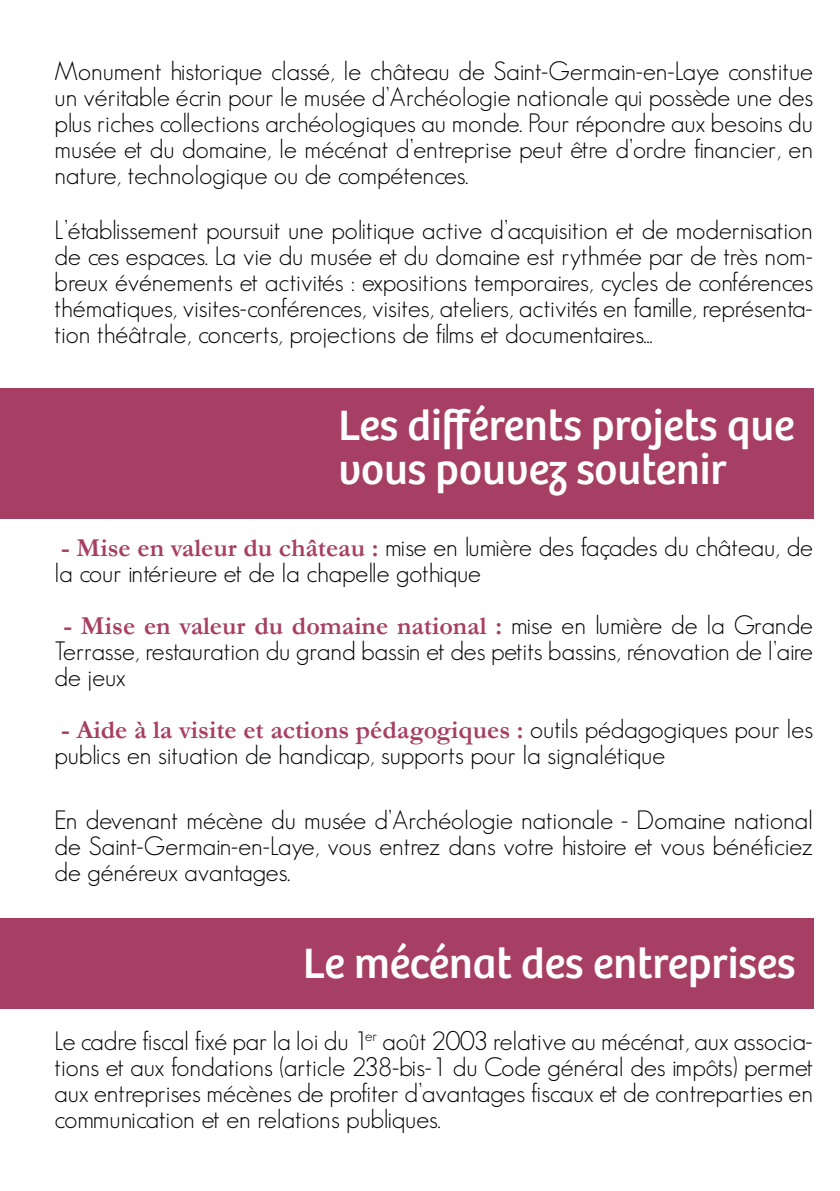
<style>
.page{position:relative;width:840px;height:1191px;background:#fff}
.page>*{position:absolute;margin:0;border:0;box-sizing:border-box;transform-origin:0 0}
.t1{font:44px/44px "Bree";color:#fff}
.t2{font:300 26px/26px "Geosans";color:#000;text-align:justify}
.t3{font:700 26px "Garamond";color:#a63f63}
.s1{font-family:"Garamond";font-weight:700;color:#a63f63}
.s2{font-family:"Geosans";font-weight:300;color:#000}
</style>
<div class="page">
<div style="left:0;top:388px;width:812px;height:131px;background:#a63f63"></div>
<div style="left:0;top:918px;width:812px;height:91px;background:#a63f63"></div>
<p class="t2" style="left:55px;top:58px;width:759px">Monument historique classé, le château de Saint-Germain-en-Laye constitue un véritable écrin pour le musée d’Archéologie nationale qui possède une des plus riches collections archéologiques au monde. Pour répondre aux besoins du musée et du domaine, le mécénat d’entreprise peut être d’ordre financier, en nature, technologique ou de compétences.</p>
<p class="t2" style="left:55px;top:217px;width:759px">L’établissement poursuit une politique active d’acquisition et de modernisation de ces espaces. La vie du musée et du domaine est rythmée par de très nom&shy;breux événements et activités : expositions temporaires, cycles de conférences thématiques, visites-conférences, visites, ateliers, activités en famille, représenta&shy;tion théâtrale, concerts, projections de films et documentaires...</p>
<h1 class="t1" style="left:338px;top:404px;width:457px">Les différents projets que vous pouvez soutenir</h1>
<p class="t2" style="left:55px;top:534px;width:759px"><span class="s1">- Mise en valeur du château :</span> mise en lumière des façades du château, de la cour intérieure et de la chapelle gothique</p>
<p class="t3" style="left:63px;top:608px;width:750px">- Mise en valeur du domaine national : <span class="s2">mise en lumière de la Grande</span></p>
<p class="t2" style="left:55px;top:638px;width:759px">Terrasse, restauration du grand bassin et des petits bassins, rénovation de l’aire de jeux</p>
<p class="t3" style="left:61px;top:712px;width:752px">- Aide à la visite et actions pédagogiques : <span class="s2">outils pédagogiques pour les</span></p>
<p class="t2" style="left:55px;top:742px;width:611px">publics en situation de handicap, supports pour la signalétique</p>
<p class="t2" style="left:55px;top:807px;width:759px">En devenant mécène du musée d’Archéologie nationale - Domaine national de Saint-Germain-en-Laye, vous entrez dans votre histoire et vous bénéficiez de généreux avantages.</p>
<h1 class="t1" style="left:303px;top:942px;width:493px">Le mécénat des entreprises</h1>
<p class="t2" style="left:55px;top:1028px;width:759px">Le cadre fiscal fixé par la loi du 1<sup>er</sup> août 2003 relative au mécénat, aux associa&shy;tions et aux fondations (article 238-bis-1 du Code général des impôts) permet aux entreprises mécènes de profiter d’avantages fiscaux et de contreparties en communication et en relations publiques.</p>
</div>
